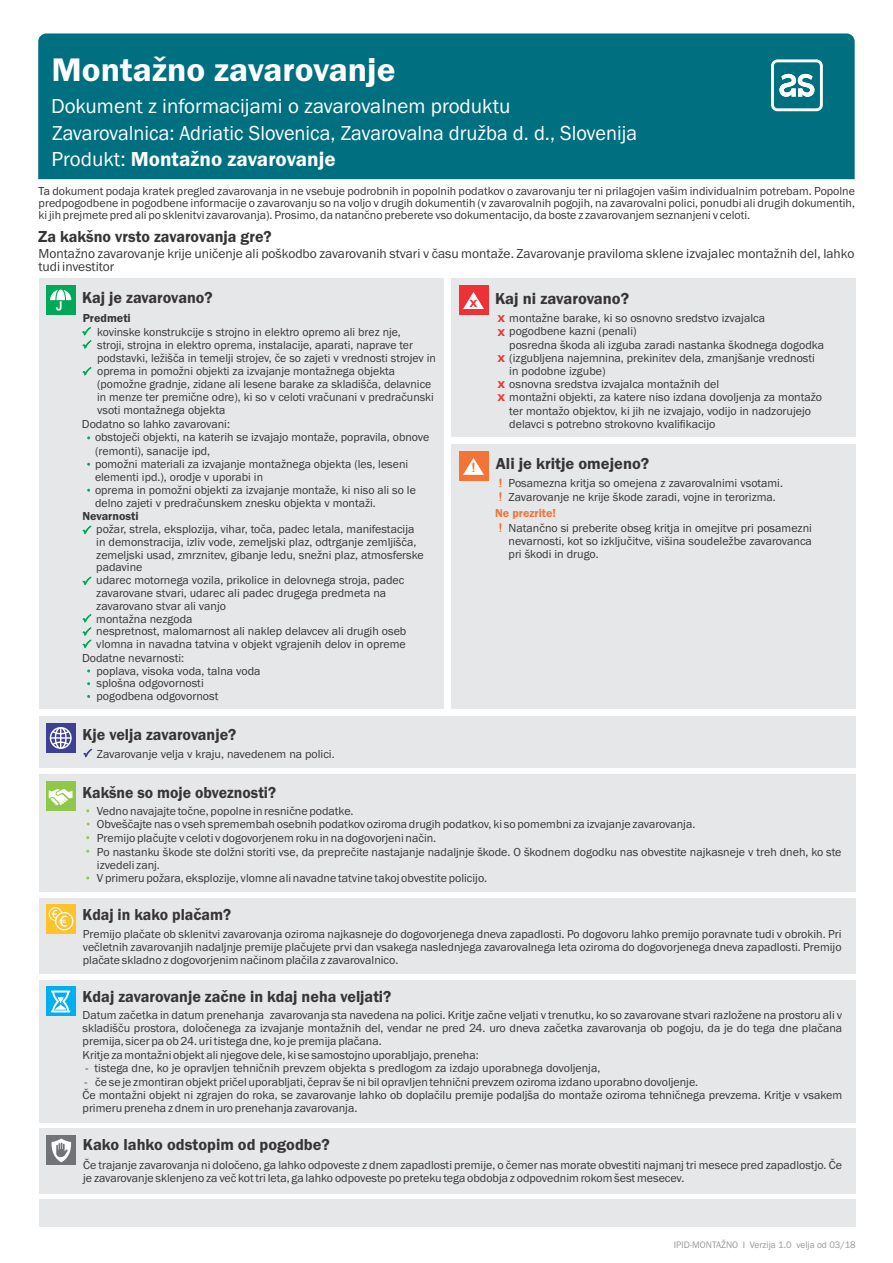
<style>
.page{position:relative;width:893px;height:1263px;background:#fff}
.page>*{position:absolute;margin:0;border:0;box-sizing:border-box;transform-origin:0 0}
.t1{font:600 33.75px "Franklin Gothic";color:#fefefe;scale:1.04 1}
.t2{font:21px "Franklin Gothic";color:#fefefe}
.t3{font:600 21px "Franklin Gothic";color:#fefefe}
.t4{font:600 16.5px "Franklin Gothic";color:#373435}
.t5{font:600 16.5px "Franklin Gothic";color:#373435;scale:.95 1}
.t6{font:600 16.5px "Franklin Gothic";color:#373435;scale:.96 1}
.t7{font:13.5px/13.4px "Franklin Gothic";color:#373435}
.t8{font:condensed 12.3px "Swiss 721 BT";color:#f37435;scale:1.72 1}
.t9{font:12px/13px "Franklin Gothic";color:#373435}
.t10{font:600 12px "Franklin Gothic";color:#373435}
.t11{font:600 12px "Franklin Gothic";color:#f37435}
.t12{font:9.75px "Franklin Gothic";color:#96989a}
.t13{font:700 condensed 9.6px "Swiss 721 BT";color:#ed3237;scale:1.54 1}
.t14{font:700 condensed 9.15px/13.2px "Swiss 721 BT";color:#ed3237;scale:1.55 1}
.s1{font-weight:400}
</style>
<div class="page">
<div style="left:38px;top:33px;width:817px;height:146px;background:#007081"></div>
<div style="left:39px;top:278px;width:405px;height:431px;background:#e6e7e8"></div>
<div style="left:39px;top:716px;width:817px;height:51px;background:#e6e7e8"></div>
<div style="left:39px;top:774px;width:817px;height:117px;background:#e6e7e8"></div>
<div style="left:39px;top:898px;width:817px;height:75px;background:#e6e7e8"></div>
<div style="left:451px;top:278px;width:405px;height:159px;background:#e6e7e8"></div>
<div style="left:451px;top:444px;width:405px;height:265px;background:#e6e7e8"></div>
<div style="left:459px;top:286px;width:29px;height:29px;background:#ed3237"></div>
<div style="left:459px;top:452px;width:29px;height:29px;background:#f37435"></div>
<div style="left:46px;top:905px;width:29px;height:29px;background:#fec32b"></div>
<svg style="left:82px;top:327px;width:10px;height:22px"></svg>
<svg style="left:82px;top:367px;width:10px;height:9px"></svg>
<svg style="left:82px;top:525px;width:10px;height:10px"></svg>
<svg style="left:82px;top:576px;width:10px;height:10px"></svg>
<svg style="left:82px;top:614px;width:10px;height:35px"></svg>
<svg style="left:83px;top:748px;width:10px;height:10px"></svg>
<svg style="left:463px;top:292px;width:21px;height:17px"></svg>
<svg style="left:463px;top:458px;width:21px;height:17px"></svg>
<svg style="left:499px;top:479px;width:2px;height:22px"></svg>
<svg style="left:499px;top:523px;width:2px;height:9px"></svg>
<div style="left:49px;top:907px;width:13px;height:14px;border:1px solid #fefefe;border-radius:50%"></div>
<svg style="left:55px;top:912px;width:18px;height:18px"></svg>
<svg style="left:52px;top:910px;width:15px;height:17px"></svg>
<div style="left:771px;top:59px;width:52px;height:52px;border:3px solid #fefefe;border-radius:5px"></div>
<svg style="left:779px;top:74px;width:35px;height:23px"></svg>
<div style="left:46px;top:286px;width:29px;height:29px;background:#00a859"></div>
<svg style="left:50px;top:289px;width:21px;height:22px"></svg>
<div style="left:46px;top:782px;width:29px;height:29px;background:#8fc74a"></div>
<svg style="left:49px;top:789px;width:24px;height:16px"></svg>
<div style="left:46px;top:723px;width:29px;height:29px;background:#3e4095"></div>
<svg style="left:50px;top:727px;width:22px;height:22px"></svg>
<div style="left:39px;top:980px;width:817px;height:142px;background:#e6e7e8"></div>
<div style="left:46px;top:987px;width:29px;height:29px;background:#00afef"></div>
<svg style="left:51px;top:990px;width:19px;height:22px"></svg>
<div style="left:39px;top:1128px;width:816px;height:66px;background:#e6e7e8"></div>
<div style="left:39px;top:1200px;width:816px;height:27px;background:#e6e7e8"></div>
<div style="left:47px;top:1136px;width:29px;height:29px;background:#727376"></div>
<svg style="left:52px;top:1138px;width:19px;height:24px"></svg>
<h1 class="t1" style="left:52px;top:57px;width:332px">Montažno zavarovanje</h1>
<h2 class="t2" style="left:52px;top:125px;width:586px">Zavarovalnica: Adriatic Slovenica, Zavarovalna družba d. d., Slovenija</h2>
<h2 class="t2" style="left:51px;top:98px;width:461px">Dokument z informacijami o zavarovalnem produktu</h2>
<h2 class="t3" style="left:51px;top:151px;width:286px"><span class="s1">Produkt:</span> Montažno zavarovanje</h2>
<p class="t9" style="left:39px;top:186px;width:818px;line-height:12.1px;text-align:justify">Ta dokument podaja kratek pregled zavarovanja in ne vsebuje podrobnih in popolnih podatkov o zavarovanju ter ni prilagojen vašim individualnim potrebam. Popolne predpogodbene in pogodbene informacije o zavarovanju so na voljo v drugih dokumentih (v zavarovalnih pogojih, na zavarovalni polici, ponudbi ali drugih dokumentih, ki jih prejmete pred ali po sklenitvi zavarovanja). Prosimo, da natančno preberete vso dokumentacijo, da boste z zavarovanjem seznanjeni v celoti.</p>
<h3 class="t4" style="left:38px;top:230px;width:235px">Za kakšno vrsto zavarovanja gre?</h3>
<p class="t7" style="left:38px;top:248px;width:817px">Montažno zavarovanje krije uničenje ali poškodbo zavarovanih stvari v času montaže. Zavarovanje praviloma sklene izvajalec montažnih del, lahko tudi investitor</p>
<h3 class="t4" style="left:82px;top:292px;width:132px">Kaj je zavarovano?</h3>
<h3 class="t4" style="left:495px;top:292px;width:136px">Kaj ni zavarovano?</h3>
<p class="t13" style="left:469px;top:300px;width:7px">X</p>
<p class="t10" style="left:83px;top:313px;width:50px">Predmeti</p>
<p class="t9" style="left:509px;top:313px;width:316px">montažne barake, ki so osnovno sredstvo izvajalca pogodbene kazni (penali)<br>posredna škoda ali izguba zaradi nastanka škodnega dogodka (izgubljena najemnina, prekinitev dela, zmanjšanje vrednosti in podobne izgube)<br>osnovna sredstva izvajalca montažnih del<br>montažni objekti, za katere niso izdana dovoljenja za montažo ter montažo objektov, ki jih ne izvajajo, vodijo in nadzorujejo delavci s potrebno strokovno kvalifikacijo</p>
<p class="t14" style="left:497px;top:313px;width:6px">X</p>
<p class="t14" style="left:497px;top:353px;width:6px">X</p>
<p class="t14" style="left:497px;top:379px;width:6px">X<br>X</p>
<p class="t9" style="left:97px;top:326px;width:340px">kovinske konstrukcije s strojno in elektro opremo ali brez nje,<br>stroji, strojna in elektro oprema, instalacije, aparati, naprave ter podstavki, ležišča in temelji strojev, če so zajeti v vrednosti strojev in oprema in pomožni objekti za izvajanje montažnega objekta (pomožne gradnje, zidane ali lesene barake za skladišča, delavnice in menze ter premične odre), ki so v celoti vračunani v predračunski vsoti montažnega objekta</p>
<p class="t9" style="left:95px;top:432px;width:336px">obstoječi objekti, na katerih se izvajajo montaže, popravila, obnove (remonti), sanacije ipd,<br>pomožni materiali za izvajanje montažnega objekta (les, leseni elementi ipd.), orodje v uporabi in<br>oprema in pomožni objekti za izvajanje montaže, ki niso ali so le delno zajeti v predračunskem znesku objekta v montaži.</p>
<p class="t14" style="left:497px;top:327px;width:6px">X</p>
<p class="t9" style="left:82px;top:418px;width:150px">Dodatno so lahko zavarovani:</p>
<h3 class="t4" style="left:496px;top:457px;width:155px">Ali je kritje omejeno?</h3>
<p class="t8" style="left:471px;top:463px;width:5px">!</p>
<p class="t9" style="left:508px;top:477px;width:276px;line-height:13.6px">Posamezna kritja so omejena z zavarovalnimi vsotami.<br>Zavarovanje ne krije škode zaradi, vojne in terorizma.</p>
<p class="t9" style="left:509px;top:522px;width:305px;text-align:justify">Natančno si preberite obseg kritja in omejitve pri posamezni nevarnosti, kot so izključitve, višina soudeležbe zavarovanca pri škodi in drugo.</p>
<p class="t10" style="left:83px;top:512px;width:58px">Nevarnosti</p>
<p class="t11" style="left:495px;top:508px;width:62px">Ne prezrite!</p>
<p class="t9" style="left:96px;top:524px;width:329px">požar, strela, eksplozija, vihar, toča, padec letala, manifestacija in demonstracija, izliv vode, zemeljski plaz, odtrganje zemljišča, zemeljski usad, zmrznitev, gibanje ledu, snežni plaz, atmosferske padavine<br>udarec motornega vozila, prikolice in delovnega stroja, padec zavarovane stvari, udarec ali padec drugega predmeta na zavarovano stvar ali vanjo<br>montažna nezgoda<br>nespretnost, malomarnost ali naklep delavcev ali drugih oseb vlomna in navadna tatvina v objekt vgrajenih delov in opreme</p>
<p class="t9" style="left:97px;top:665px;width:165px">poplava, visoka voda, talna voda splošna odgovornosti pogodbena odgovornost</p>
<p class="t9" style="left:82px;top:653px;width:104px">Dodatne nevarnosti:</p>
<h3 class="t4" style="left:82px;top:729px;width:155px">Kje velja zavarovanje?</h3>
<p class="t9" style="left:97px;top:749px;width:239px">Zavarovanje velja v kraju, navedenem na polici.</p>
<h3 class="t5" style="left:82px;top:787px;width:205px">Kakšne so moje obveznosti?</h3>
<p class="t9" style="left:97px;top:805px;width:746px;line-height:13.5px">Vedno navajajte točne, popolne in resnične podatke.<br>Obveščajte nas o vseh spremembah osebnih podatkov oziroma drugih podatkov, ki so pomembni za izvajanje zavarovanja.<br>Premijo plačujte v celoti v dogovorjenem roku in na dogovorjeni način.<br>Po nastanku škode ste dolžni storiti vse, da preprečite nastajanje nadaljnje škode. O škodnem dogodku nas obvestite najkasneje v treh dneh, ko ste izvedeli zanj.<br>V primeru požara, eksplozije, vlomne ali navadne tatvine takoj obvestite policijo.</p>
<h3 class="t6" style="left:82px;top:909px;width:156px">Kdaj in kako plačam?</h3>
<p class="t9" style="left:83px;top:928px;width:760px;text-align:justify">Premijo plačate ob sklenitvi zavarovanja oziroma najkasneje do dogovorjenega dneva zapadlosti. Po dogovoru lahko premijo poravnate tudi v obrokih. Pri večletnih zavarovanjih nadaljnje premije plačujete prvi dan vsakega naslednjega zavarovalnega leta oziroma do dogovorjenega dneva zapadlosti. Premijo plačate skladno z dogovorjenim načinom plačila z zavarovalnico.</p>
<h3 class="t4" style="left:83px;top:990px;width:310px">Kdaj zavarovanje začne in kdaj neha veljati?</h3>
<p class="t9" style="left:83px;top:1009px;width:761px">Datum začetka in datum prenehanja zavarovanja sta navedena na polici. Kritje začne veljati v trenutku, ko so zavarovane stvari razložene na prostoru ali v skladišču prostora, določenega za izvajanje montažnih del, vendar ne pred 24. uro dneva začetka zavarovanja ob pogoju, da je do tega dne plačana premija, sicer pa ob 24. uri tistega dne, ko je premija plačana.<br>Kritje za montažni objekt ali njegove dele, ki se samostojno uporabljajo, preneha:</p>
<p class="t9" style="left:86px;top:1062px;width:516px">- tistega dne, ko je opravljen tehničnih prevzem objekta s predlogom za izdajo uporabnega dovoljenja,</p>
<p class="t9" style="left:83px;top:1076px;width:761px">- če se je zmontiran objekt pričel uporabljati, čeprav še ni bil opravljen tehnični prevzem oziroma izdano uporabno dovoljenje.<br>Če montažni objekt ni zgrajen do roka, se zavarovanje lahko ob doplačilu premije podaljša do montaže oziroma tehničnega prevzema. Kritje v vsakem primeru preneha z dnem in uro prenehanja zavarovanja.</p>
<h3 class="t4" style="left:83px;top:1139px;width:249px">Kako lahko odstopim od pogodbe?</h3>
<p class="t9" style="left:83px;top:1159px;width:760px">Če trajanje zavarovanja ni določeno, ga lahko odpoveste z dnem zapadlosti premije, o čemer nas morate obvestiti najmanj tri mesece pred zapadlostjo. Če je zavarovanje sklenjeno za več kot tri leta, ga lahko odpoveste po preteku tega obdobja z odpovednim rokom šest mesecev.</p>
<p class="t12" style="left:674px;top:1241px;width:183px">IPID-MONTAŽNO I Verzija 1.0 velja od 03/18</p>
</div>
